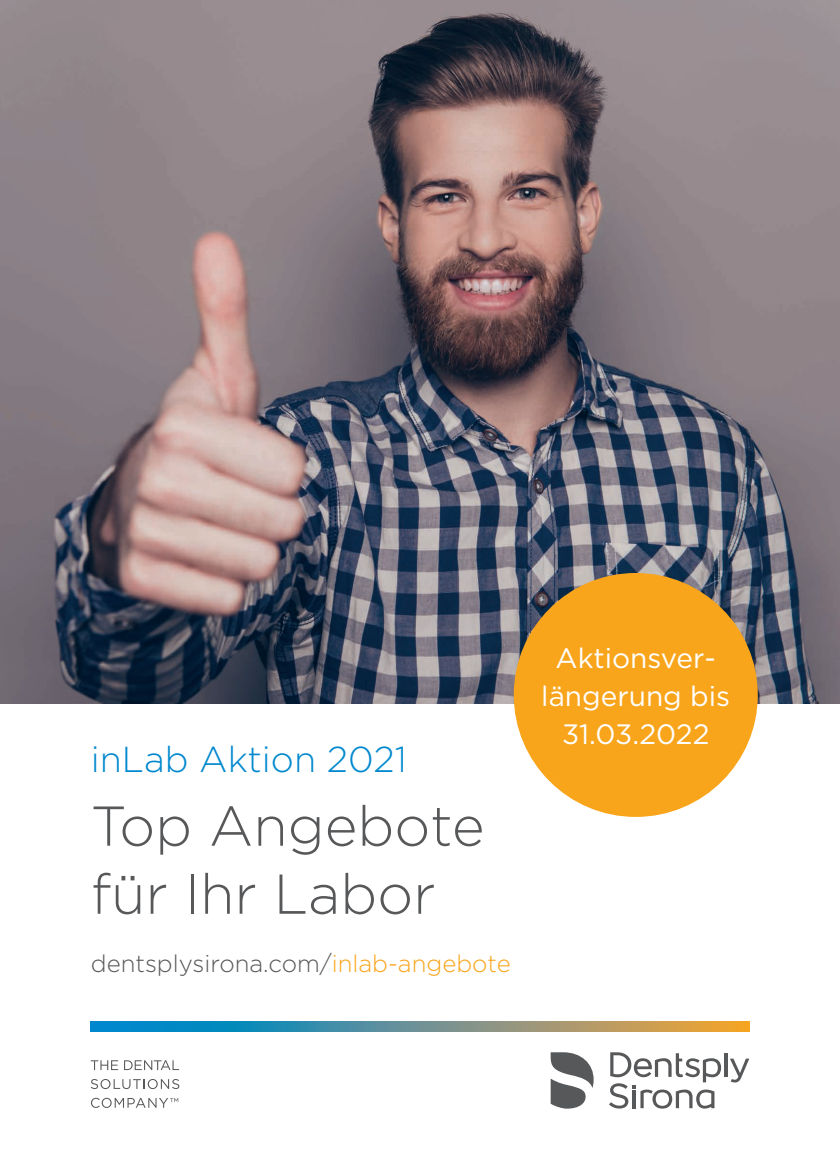
<style>
.page{position:relative;width:840px;height:1163px;background:#fff}
.page>*{position:absolute;margin:0;border:0;box-sizing:border-box;transform-origin:0 0}
.t1{font:300 56px/68px "Gotham";color:#57585a}
.t2{font:300 36px "Gotham";color:#0088ce}
.t3{font:28px/38px "Gotham";color:#fff;text-align:center}
.t4{font:300 24px "Gotham";color:#57585a}
.s1{color:#f9a51b}
</style>
<div class="page">
<svg style="left:91px;top:1021px;width:657px;height:9px"></svg>
<svg style="left:91px;top:1060px;width:27px;height:9px"></svg>
<svg style="left:124px;top:1060px;width:50px;height:9px"></svg>
<svg style="left:91px;top:1079px;width:88px;height:9px"></svg>
<svg style="left:91px;top:1097px;width:87px;height:10px"></svg>
<hr style="left:723px;top:1053px;width:3px;height:23px;background:#57585a">
<svg style="left:730px;top:1058px;width:18px;height:24px"></svg>
<svg style="left:609px;top:1052px;width:111px;height:56px"></svg>
<svg style="left:550px;top:1052px;width:43px;height:56px"></svg>
<img style="left:0;top:0;width:839px;height:703px">
<div style="left:513px;top:573px;width:244px;height:243px;background:#f9a51b;border-radius:50%"></div>
<h2 class="t2" style="left:91px;top:736px;width:317px">inLab Aktion 2021</h2>
<h1 class="t1" style="left:91px;top:790px;width:395px">Top Angebote für Ihr Labor</h1>
<p class="t4" style="left:91px;top:947px;width:421px">dentsplysirona.com/<span class="s1">inlab-angebote</span></p>
<p class="t3" style="left:541px;top:638px;width:190px">Aktionsver&shy;längerung bis<br>31.03.2022</p>
</div>
